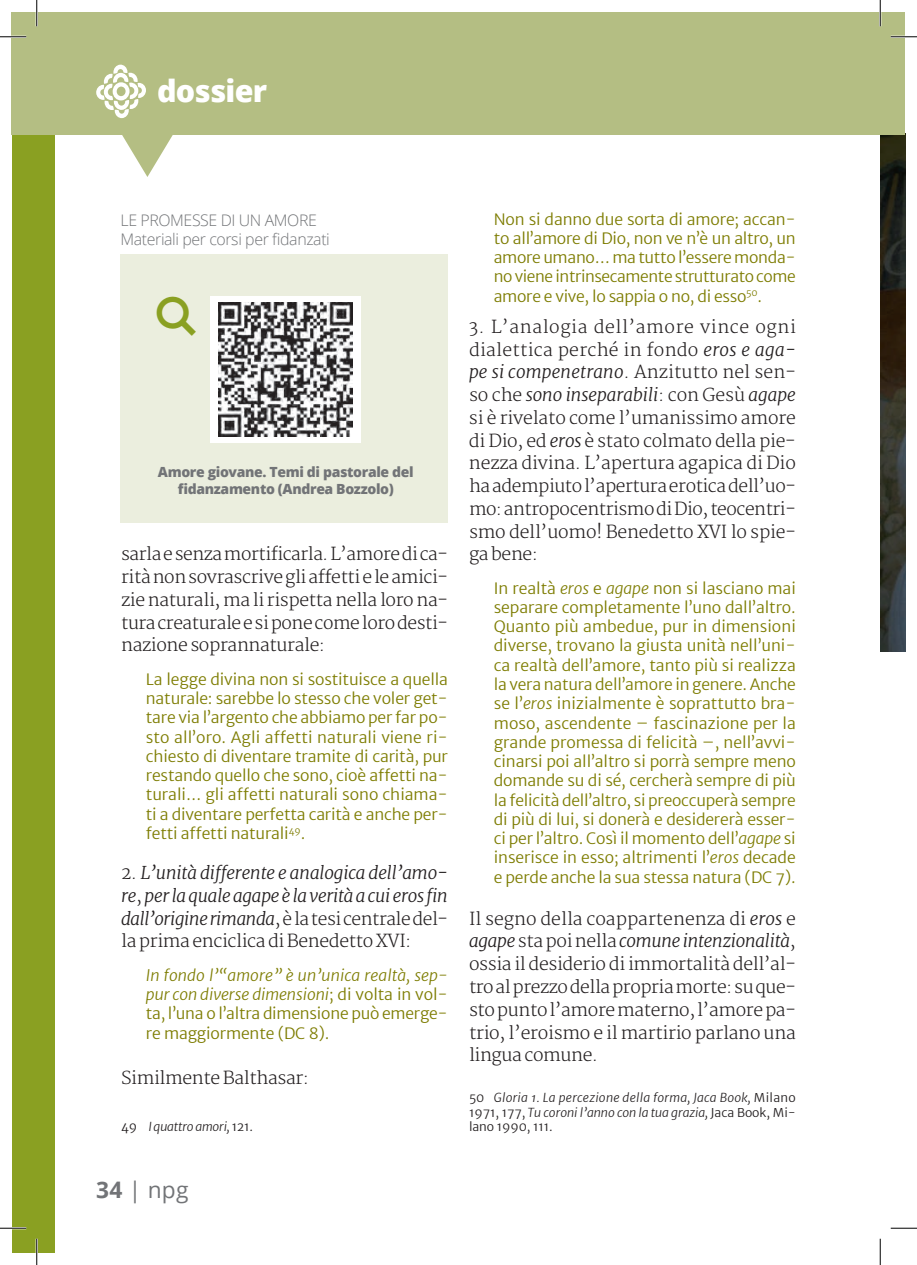
<style>
.page{position:relative;width:917px;height:1265px;background:#fff}
.page>*{position:absolute;margin:0;border:0;box-sizing:border-box;transform-origin:0 0}
.t1{font:800 30.45px "Open Sans";letter-spacing:-.025em;color:#fff}
.t2{font:22.75px "Open Sans";color:#727477}
.t3{font:300 17.5px/22.8px "Merriweather";letter-spacing:-.02em;color:#231f20;text-align:justify}
.t4{font:italic 300 17.5px/22.8px "Merriweather";letter-spacing:-.02em;color:#231f20;text-align:justify}
.t5{font:300 15.92px/19.1px "Open Sans";letter-spacing:-.025em;color:#727477}
.t6{font:300 15.75px/19.2px "Merriweather Sans";letter-spacing:-.01em;color:#7d7c01;text-align:justify}
.t7{font:800 14px/16.8px "Open Sans";letter-spacing:-.025em;color:#727477;text-align:center}
.t8{font:italic 300 12.25px/14.7px "Merriweather Sans";color:#231f20;text-align:justify}
.s1{font-style:normal}
.s2{font-style:italic}
.s3{font-weight:700}
</style>
<div class="page">
<img style="left:880px;top:134px;width:25px;height:517px">
<div style="left:12px;top:14px;width:42px;height:1238px;background:#8aa022"></div>
<div style="left:12px;top:12px;width:893px;height:122px;background:#b4be83"></div>
<svg style="left:96px;top:64px;width:50px;height:54px"></svg>
<svg style="left:121px;top:134px;width:53px;height:43px"></svg>
<div style="left:121px;top:255px;width:327px;height:267px;background:#ebeede"></div>
<div style="left:211px;top:296px;width:150px;height:146px;background:#fff"></div>
<img style="left:219px;top:302px;width:134px;height:134px">
<hr style="left:0;top:36px;width:26px;height:2px;background:#fff">
<hr style="left:891px;top:36px;width:26px;height:2px;background:#fff">
<hr style="left:0;top:1226px;width:26px;height:2px;background:#fff">
<hr style="left:36px;top:0;width:2px;height:26px;background:#fff">
<hr style="left:36px;top:1238px;width:2px;height:26px;background:#fff">
<hr style="left:879px;top:0;width:2px;height:26px;background:#fff">
<svg style="left:0;top:36px;width:26px;height:1px"></svg>
<svg style="left:891px;top:36px;width:26px;height:1px"></svg>
<svg style="left:0;top:1227px;width:26px;height:1px"></svg>
<svg style="left:891px;top:1227px;width:26px;height:1px"></svg>
<svg style="left:36px;top:0;width:1px;height:26px"></svg>
<svg style="left:36px;top:1238px;width:1px;height:26px"></svg>
<svg style="left:880px;top:0;width:1px;height:26px"></svg>
<svg style="left:880px;top:1238px;width:1px;height:26px"></svg>
<h1 class="t1" style="left:157px;top:68px;width:111px">dossier</h1>
<p class="t5" style="left:121px;top:210px;width:31px">LE PRO</p>
<p class="t5" style="left:170px;top:210px;width:23px">MESSE</p>
<p class="t5" style="left:121px;top:210px;width:211px;text-indent:100px">DI UN AMORE<br>Materiali per corsi per fidanzati</p>
<p class="t7" style="left:158px;top:463px;width:257px">Amore giovane. Temi di pastorale del fidanzamento (Andrea Bozzolo)</p>
<p class="t3" style="left:121px;top:543px;width:328px">sarla e senza mortificarla. L’amore di ca&shy;rità non sovrascrive gli affetti e le amici&shy;zie naturali, ma li rispetta nella loro na&shy;tura creaturale e si pone come loro desti&shy;nazione soprannaturale:</p>
<p class="t6" style="left:146px;top:669px;width:304px">La legge divina non si sostituisce a quella naturale: sarebbe lo stesso che voler get&shy;tare via l’argento che abbiamo per far po&shy;sto all’oro. Agli affetti naturali viene ri&shy;chiesto di diventare tramite di carità, pur restando quello che sono, cioè affetti na&shy;turali… gli affetti naturali sono chiama&shy;ti a diventare perfetta carità e anche per&shy;fetti affetti naturali<sup>49</sup>.</p>
<p class="t4" style="left:121px;top:861px;width:328px"><span class="s1">2.</span> L’unità differente e analogica dell’amo&shy;re<span class="s1">,</span> per la quale agape è la verità a cui eros fin dall’origine rimanda<span class="s1">, è la tesi centrale del&shy;la prima enciclica di Benedetto XVI:</span></p>
<p class="t6" style="left:146px;top:965px;width:304px"><span class="s2">In fondo l’“amore” è un’unica realtà, sep&shy;pur con diverse dimensioni</span>; di volta in vol&shy;ta, l’una o l’altra dimensione può emerge&shy;re maggiormente (DC 8).</p>
<p class="t3" style="left:121px;top:1066px;width:190px">Similmente Balthasar:</p>
<p class="t8" style="left:121px;top:1119px;width:134px"><span class="s1">49</span> I quattro amori, <span class="s1">121.</span></p>
<h2 class="t2" style="left:96px;top:1173px;width:94px"><span class="s3">34</span> | npg</h2>
<p class="t6" style="left:494px;top:209px;width:304px">Non si danno due sorta di amore; accan&shy;to all’amore di Dio, non ve n’è un altro, un amore umano… ma tutto l’essere monda&shy;no viene intrinsecamente strutturato come amore e vive, lo sappia o no, di esso<sup>50</sup>.</p>
<p class="t3" style="left:469px;top:316px;width:328px">3. L’analogia dell’amore vince ogni dialettica perché in fondo <span class="s2">eros e aga&shy;pe si compenetrano</span>. Anzitutto nel sen&shy;so che <span class="s2">sono inseparabili</span>: con Gesù <span class="s2">agape </span>si è rivelato come l’umanissimo amore di Dio, ed <span class="s2">eros</span> è stato colmato della pie&shy;nezza divina. L’apertura agapica di Dio ha adempiuto l’apertura erotica dell’uo&shy;mo: antropocentrismo di Dio, teocentri&shy;smo dell’uomo! Benedetto XVI lo spie&shy;ga bene:</p>
<p class="t6" style="left:494px;top:578px;width:304px">In realtà <span class="s2">eros</span> e <span class="s2">agape</span> non si lasciano mai separare completamente l’uno dall’altro.<br>Quanto più ambedue, pur in dimensioni diverse, trovano la giusta unità nell’uni&shy;ca realtà dell’amore, tanto più si realizza la vera natura dell’amore in genere. Anche se l’<span class="s2">eros</span> inizialmente è soprattutto bra&shy;moso, ascendente – fascinazione per la grande promessa di felicità –, nell’avvi&shy;cinarsi poi all’altro si porrà sempre meno domande su di sé, cercherà sempre di più la felicità dell’altro, si preoccuperà sempre di più di lui, si donerà e desidererà esser&shy;ci per l’altro. Così il momento dell’<span class="s2">agape</span> si inserisce in esso; altrimenti l’<span class="s2">eros</span> decade e perde anche la sua stessa natura (DC 7).</p>
<p class="t3" style="left:469px;top:907px;width:328px">Il segno della coappartenenza di <span class="s2">eros</span> e <span class="s2">agape</span> sta poi nella <span class="s2">comune intenzionalità</span>, ossia il desiderio di immortalità dell’al&shy;tro al prezzo della propria morte: su que&shy;sto punto l’amore materno, l’amore pa&shy;trio, l’eroismo e il martirio parlano una lingua comune.</p>
<p class="t8" style="left:469px;top:1090px;width:328px"><span class="s1">50</span> Gloria 1. La percezione della forma, Jaca Book, <span class="s1">Milano 1971, 177,</span> Tu coroni l’anno con la tua grazia, <span class="s1">Jaca Book, Mi&shy;lano 1990, 111.</span></p>
</div>
